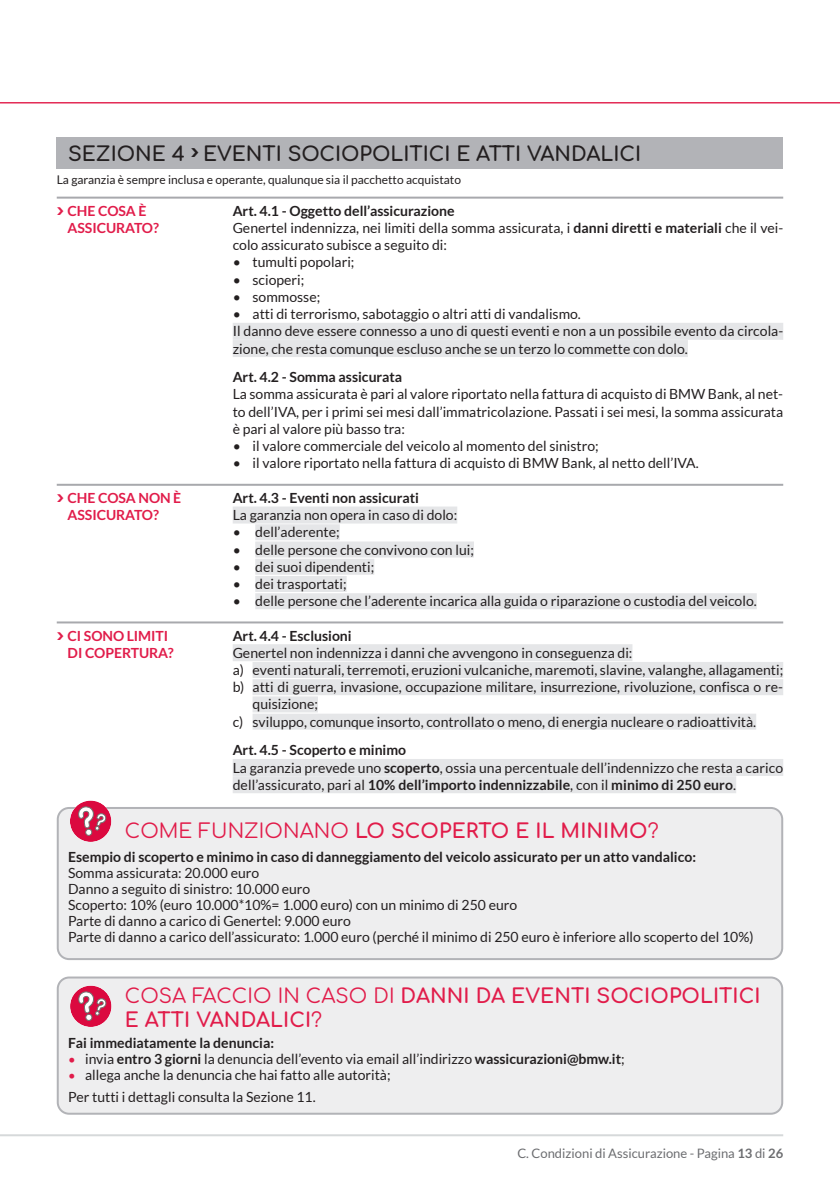
<style>
.page{position:relative;width:840px;height:1191px;background:#fff}
.page>*{position:absolute;margin:0;border:0;box-sizing:border-box;transform-origin:0 0}
.t1{font:20px/24px "Comfortaa";letter-spacing:.005em;color:#e11c4a}
.t2{font:20px "Comfortaa";color:#231f20}
.t3{font:14px/17.2px "Lato";color:#231f20}
.t4{font:700 14px "Lato";color:#231f20}
.t5{font:700 14px/17px "Lato";letter-spacing:-.005em;color:#e11c4a}
.t6{font:13px "Lato";color:#6c6d70}
.t7{font:12px "Lato";color:#231f20}
.s1{font-weight:700}
.s2{font-size:13px;color:#e11c4a}
</style>
<div class="page">
<hr style="left:0;top:1134px;width:782px;height:2px;background:#d6d9da">
<hr style="left:0;top:102px;width:839px;height:1px;background:#e11c4a">
<hr style="left:57px;top:197px;width:725px;height:2px;background:#a8a9ad">
<div style="left:232px;top:323px;width:550px;height:17px;background:#e5e6e8"></div>
<div style="left:232px;top:340px;width:455px;height:17px;background:#e5e6e8"></div>
<hr style="left:57px;top:484px;width:725px;height:2px;background:#a8a9ad">
<div style="left:232px;top:506px;width:225px;height:17px;background:#e5e6e8"></div>
<div style="left:255px;top:524px;width:84px;height:16px;background:#e5e6e8"></div>
<div style="left:255px;top:541px;width:218px;height:16px;background:#e5e6e8"></div>
<div style="left:255px;top:559px;width:119px;height:16px;background:#e5e6e8"></div>
<div style="left:255px;top:576px;width:91px;height:16px;background:#e5e6e8"></div>
<div style="left:255px;top:593px;width:501px;height:16px;background:#e5e6e8"></div>
<hr style="left:57px;top:621px;width:725px;height:2px;background:#a8a9ad">
<div style="left:232px;top:644px;width:400px;height:17px;background:#e5e6e8"></div>
<div style="left:252px;top:662px;width:530px;height:16px;background:#e5e6e8"></div>
<div style="left:252px;top:679px;width:530px;height:16px;background:#e5e6e8"></div>
<div style="left:252px;top:696px;width:66px;height:16px;background:#e5e6e8"></div>
<div style="left:252px;top:713px;width:503px;height:16px;background:#e5e6e8"></div>
<div style="left:232px;top:759px;width:550px;height:17px;background:#e5e6e8"></div>
<div style="left:232px;top:776px;width:503px;height:17px;background:#e5e6e8"></div>
<div style="left:57px;top:137px;width:725px;height:31px;background:#b2b3b7"></div>
<div style="left:58px;top:808px;width:723px;height:151px;background:#eeeeef;border-radius:11px"></div>
<div style="left:57px;top:807px;width:725px;height:153px;border:2px solid #b2b3b7;border-radius:11px"></div>
<div style="left:70px;top:800px;width:41px;height:42px;background:#db093f;border-radius:50%"></div>
<svg style="left:78px;top:806px;width:29px;height:30px"></svg>
<div style="left:58px;top:977px;width:723px;height:136px;background:#eeeeef;border-radius:11px"></div>
<div style="left:57px;top:976px;width:725px;height:138px;border:2px solid #b2b3b7;border-radius:11px"></div>
<div style="left:70px;top:985px;width:41px;height:42px;background:#db093f;border-radius:50%"></div>
<svg style="left:78px;top:991px;width:29px;height:30px"></svg>
<h1 class="t2" style="left:68px;top:136px;width:574px">SEZIONE 4 EVENTI SOCIOPOLITICI E ATTI VANDALICI</h1>
<p class="t7" style="left:57px;top:173px;width:405px">La garanzia è sempre inclusa e operante, qualunque sia il pacchetto acquistato</p>
<p class="t5" style="left:68px;top:202px;width:93px">CHE COSA È<br>ASSICURATO?</p>
<p class="t3" style="left:232px;top:202px;width:551px"><span class="s1">Art. 4.1 - Oggetto dell’assicurazione<br></span>Genertel indennizza, nei limiti della somma assicurata, i <span class="s1">danni diretti e materiali</span> che il vei&shy;colo assicurato subisce a seguito di:</p>
<p class="t3" style="left:232px;top:254px;width:123px">• tumulti popolari;</p>
<p class="t3" style="left:232px;top:271px;width:73px">• scioperi;</p>
<p class="t3" style="left:232px;top:288px;width:89px">• sommosse;</p>
<p class="t3" style="left:232px;top:305px;width:551px">• atti di terrorismo, sabotaggio o altri atti di vandalismo.<br>Il danno deve essere connesso a uno di questi eventi e non a un possibile evento da circola&shy;zione, che resta comunque escluso anche se un terzo lo commette con dolo.</p>
<p class="t4" style="left:232px;top:369px;width:171px">Art. 4.2 - Somma assicurata</p>
<p class="t3" style="left:232px;top:385px;width:551px;text-align:justify">La somma assicurata è pari al valore riportato nella fattura di acquisto di BMW Bank, al net&shy;to dell’IVA, per i primi sei mesi dall’immatricolazione. Passati i sei mesi, la somma assicurata è pari al valore più basso tra:</p>
<p class="t3" style="left:232px;top:437px;width:367px">• il valore commerciale del veicolo al momento del sinistro;</p>
<p class="t3" style="left:232px;top:454px;width:467px">• il valore riportato nella fattura di acquisto di BMW Bank, al netto dell’IVA.</p>
<p class="t4" style="left:232px;top:490px;width:187px">Art. 4.3 - Eventi non assicurati</p>
<p class="t3" style="left:232px;top:506px;width:226px">La garanzia non opera in caso di dolo:</p>
<p class="t3" style="left:232px;top:523px;width:108px">• dell’aderente;</p>
<p class="t3" style="left:232px;top:541px;width:243px">• delle persone che convivono con lui;</p>
<p class="t3" style="left:232px;top:558px;width:143px">• dei suoi dipendenti;</p>
<p class="t3" style="left:232px;top:575px;width:115px">• dei trasportati;</p>
<p class="t3" style="left:232px;top:592px;width:525px">• delle persone che l’aderente incarica alla guida o riparazione o custodia del veicolo.</p>
<p class="t4" style="left:232px;top:627px;width:120px">Art. 4.4 - Esclusioni</p>
<p class="t3" style="left:232px;top:644px;width:401px">Genertel non indennizza i danni che avvengono in conseguenza di:</p>
<p class="t3" style="left:232px;top:661px;width:551px">a) eventi naturali, terremoti, eruzioni vulcaniche, maremoti, slavine, valanghe, allagamenti;</p>
<p class="t3" style="left:232px;top:678px;width:551px">b) atti di guerra, invasione, occupazione militare, insurrezione, rivoluzione, confisca o re-</p>
<p class="t3" style="left:252px;top:695px;width:67px">quisizione;</p>
<p class="t3" style="left:232px;top:713px;width:524px">c) sviluppo, comunque insorto, controllato o meno, di energia nucleare o radioattività.</p>
<p class="t3" style="left:232px;top:741px;width:551px"><span class="s1">Art. 4.5 - Scoperto e minimo<br></span>La garanzia prevede uno <span class="s1">scoperto</span>, ossia una percentuale dell’indennizzo che resta a carico dell’assicurato, pari al <span class="s1">10% dell’importo indennizzabile</span>, con il <span class="s1">minimo di 250 euro</span>.</p>
<p class="t5" style="left:68px;top:489px;width:115px">CHE COSA NON È<br>ASSICURATO?</p>
<p class="t5" style="left:68px;top:627px;width:107px">CI SONO LIMITI<br>DI COPERTURA?</p>
<h1 class="t1" style="left:125px;top:816px;width:535px">COME FUNZIONANO LO SCOPERTO E IL MINIMO?</h1>
<p class="t4" style="left:68px;top:848px;width:629px">Esempio di scoperto e minimo in caso di danneggiamento del veicolo assicurato per un atto vandalico:</p>
<p class="t3" style="left:68px;top:864px;width:686px;line-height:16px">Somma assicurata: 20.000 euro<br>Danno a seguito di sinistro: 10.000 euro<br>Scoperto: 10% (euro 10.000*10%= 1.000 euro) con un minimo di 250 euro<br>Parte di danno a carico di Genertel: 9.000 euro<br>Parte di danno a carico dell’assicurato: 1.000 euro (perché il minimo di 250 euro è inferiore allo scoperto del 10%)</p>
<h1 class="t1" style="left:125px;top:981px;width:636px">COSA FACCIO IN CASO DI DANNI DA EVENTI SOCIOPOLITICI<br>E ATTI VANDALICI?</h1>
<p class="t4" style="left:68px;top:1034px;width:207px">Fai immediatamente la denuncia:</p>
<p class="t3" style="left:68px;top:1050px;width:558px"><span class="s2">•</span> invia <span class="s1">entro 3 giorni</span> la denuncia dell’evento via email all’indirizzo <span class="s1">wassicurazioni@bmw.it</span>;</p>
<p class="t3" style="left:68px;top:1063px;width:324px;line-height:21.6px"><span class="s2">•</span> allega anche la denuncia che hai fatto alle autorità;<br>Per tutti i dettagli consulta la Sezione 11.</p>
<p class="t6" style="left:517px;top:1146px;width:267px">C. Condizioni di Assicurazione - Pagina <span class="s1">13</span> di <span class="s1">26</span></p>
</div>
